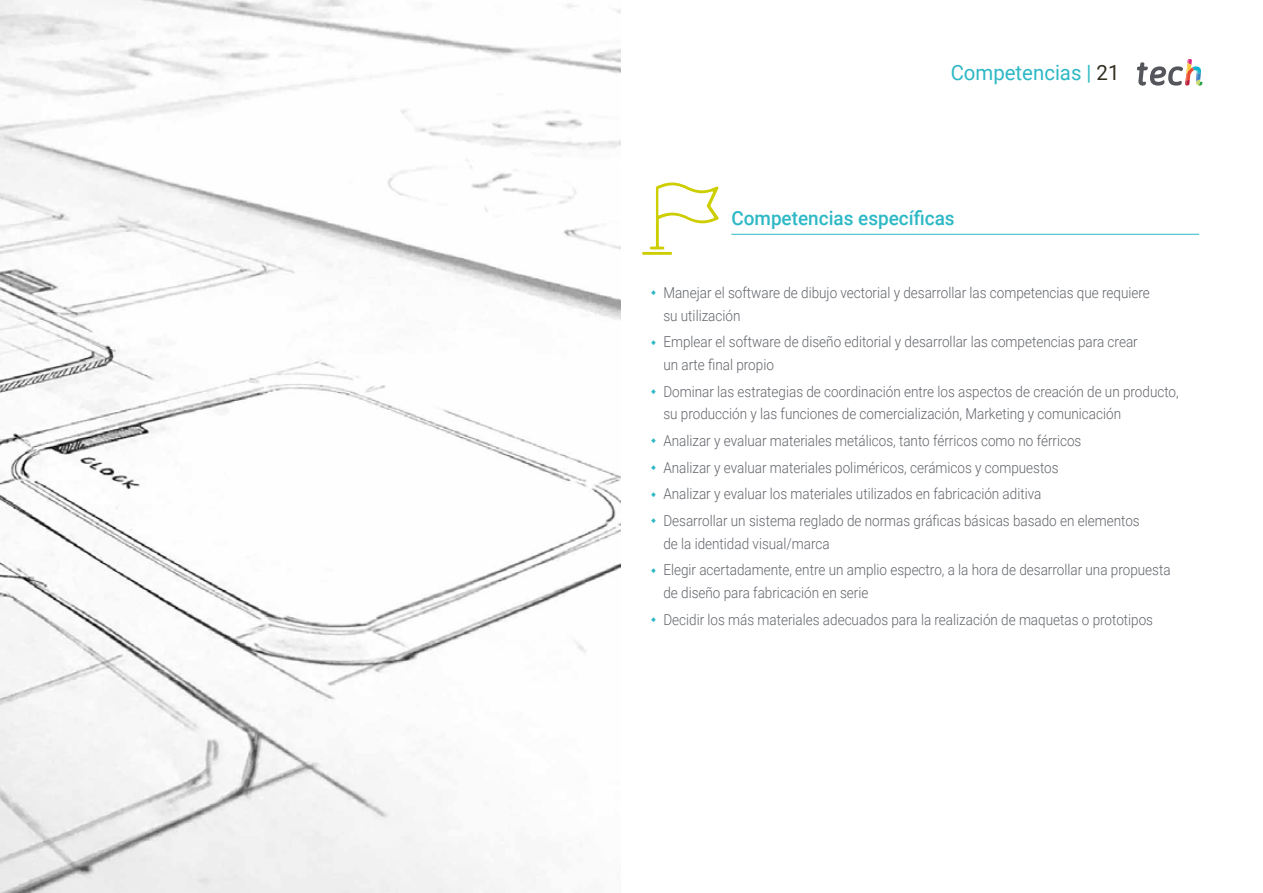
<style>
.page{position:relative;width:1263px;height:893px;background:#fff}
.page>*{position:absolute;margin:0;border:0;box-sizing:border-box;transform-origin:0 0}
.t1{font:21px "Roboto";color:#2db8c5}
.t2{font:500 19.5px "Roboto";color:#2db8c5}
.t3{font:300 15px/26.7px "Roboto";color:#61646a;scale:.9 1}
.s1{color:#312e20}
</style>
<div class="page">
<hr style="left:731px;top:234px;width:468px;height:1px;background:#2db8c5">
<hr style="left:642px;top:252px;width:30px;height:3px;background:#cdce00">
<svg style="left:650px;top:182px;width:69px;height:67px"></svg>
<svg style="left:1137px;top:59px;width:65px;height:27px"></svg>
<img style="left:0;top:0;width:621px;height:893px">
<h1 class="t1" style="left:951px;top:57px;width:170px">Competencias | <span class="s1">21</span></h1>
<h2 class="t2" style="left:731px;top:205px;width:225px">Competencias específicas</h2>
<p class="t3" style="left:663px;top:281px;width:542px;line-height:22.5px">Manejar el software de dibujo vectorial y desarrollar las competencias que requiere su utilización</p>
<p class="t3" style="left:663px;top:330px;width:529px;line-height:22.5px">Emplear el software de diseño editorial y desarrollar las competencias para crear un arte final propio</p>
<p class="t3" style="left:663px;top:380px;width:574px;line-height:22.5px">Dominar las estrategias de coordinación entre los aspectos de creación de un producto, su producción y las funciones de comercialización, Marketing y comunicación</p>
<p class="t3" style="left:663px;top:427px;width:531px">Analizar y evaluar materiales metálicos, tanto férricos como no férricos<br>Analizar y evaluar materiales poliméricos, cerámicos y compuestos<br>Analizar y evaluar los materiales utilizados en fabricación aditiva<br>Desarrollar un sistema reglado de normas gráficas básicas basado en elementos</p>
<p class="t3" style="left:663px;top:529px;width:565px">de la identidad visual/marca<br>Elegir acertadamente, entre un amplio espectro, a la hora de desarrollar una propuesta</p>
<p class="t3" style="left:663px;top:579px;width:546px">de diseño para fabricación en serie<br>Decidir los más materiales adecuados para la realización de maquetas o prototipos</p>
</div>
